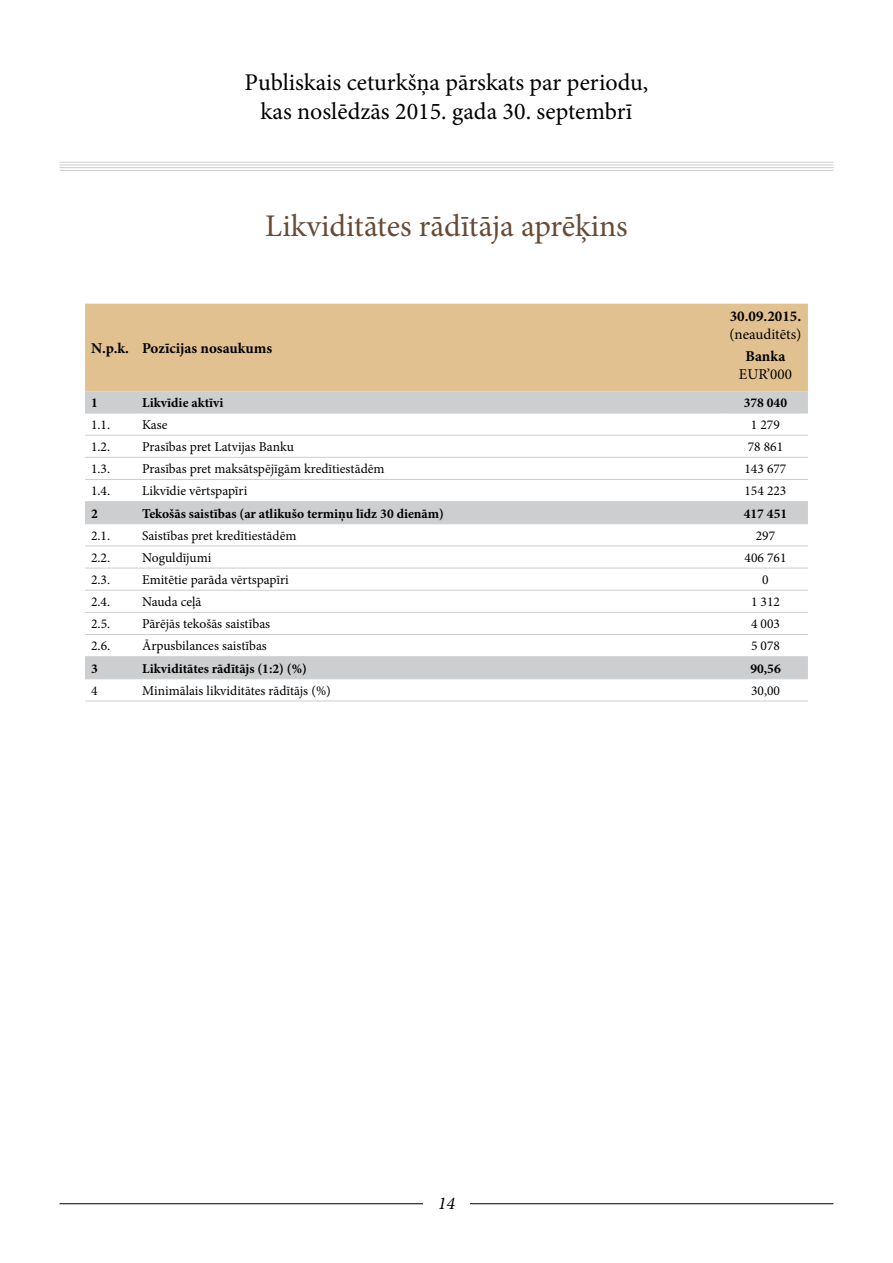
<style>
.page{position:relative;width:893px;height:1263px;background:#fff}
.page>*{position:absolute;margin:0;border:0;box-sizing:border-box;transform-origin:0 0}
.t1{font:31.5px "Minion Pro";color:#674b37}
.t2{font:24px/28.8px "Minion Pro";color:#000;text-align:center}
.t3{font:italic 18px "Minion Pro";color:#000}
.t4{font:700 15px "Minion Pro";color:#000}
.t5{font:15px "Minion Pro";color:#000}
.t6{font:13.5px "Minion Pro";color:#000}
.t7{font:700 13.5px "Minion Pro";color:#000}
</style>
<div class="page">
<hr style="left:60px;top:1203px;width:773px;height:1px;background:#000">
<hr style="left:60px;top:170px;width:773px;height:1px;background:#ccced0">
<hr style="left:60px;top:167px;width:773px;height:1px;background:#ccced0">
<hr style="left:60px;top:164px;width:773px;height:1px;background:#ccced0">
<hr style="left:60px;top:162px;width:773px;height:1px;background:#ccced0">
<div style="left:423px;top:1201px;width:47px;height:5px;background:#fff"></div>
<div style="left:85px;top:304px;width:723px;height:87px;background:#e2c190"></div>
<div style="left:85px;top:391px;width:723px;height:22px;background:#ccced0"></div>
<svg style="left:85px;top:434px;width:723px;height:267px"></svg>
<hr style="left:85px;top:413px;width:51px;height:1px;background:#ccced0">
<hr style="left:136px;top:413px;width:587px;height:1px;background:#ccced0">
<hr style="left:723px;top:413px;width:85px;height:1px;background:#ccced0">
<hr style="left:85px;top:435px;width:51px;height:1px;background:#ccced0">
<hr style="left:136px;top:435px;width:587px;height:1px;background:#ccced0">
<hr style="left:723px;top:435px;width:85px;height:1px;background:#ccced0">
<hr style="left:85px;top:457px;width:51px;height:1px;background:#ccced0">
<hr style="left:136px;top:457px;width:587px;height:1px;background:#ccced0">
<hr style="left:723px;top:457px;width:85px;height:1px;background:#ccced0">
<hr style="left:85px;top:479px;width:51px;height:1px;background:#ccced0">
<hr style="left:136px;top:479px;width:587px;height:1px;background:#ccced0">
<hr style="left:723px;top:479px;width:85px;height:1px;background:#ccced0">
<hr style="left:85px;top:501px;width:51px;height:1px;background:#ccced0">
<hr style="left:136px;top:501px;width:587px;height:1px;background:#ccced0">
<hr style="left:723px;top:501px;width:85px;height:1px;background:#ccced0">
<hr style="left:85px;top:523px;width:51px;height:1px;background:#ccced0">
<hr style="left:136px;top:523px;width:587px;height:1px;background:#ccced0">
<hr style="left:723px;top:523px;width:85px;height:1px;background:#ccced0">
<hr style="left:85px;top:545px;width:51px;height:1px;background:#ccced0">
<hr style="left:136px;top:545px;width:587px;height:1px;background:#ccced0">
<hr style="left:723px;top:545px;width:85px;height:1px;background:#ccced0">
<hr style="left:85px;top:568px;width:51px;height:1px;background:#ccced0">
<hr style="left:136px;top:568px;width:587px;height:1px;background:#ccced0">
<hr style="left:723px;top:568px;width:85px;height:1px;background:#ccced0">
<hr style="left:85px;top:590px;width:51px;height:1px;background:#ccced0">
<hr style="left:136px;top:590px;width:587px;height:1px;background:#ccced0">
<hr style="left:723px;top:590px;width:85px;height:1px;background:#ccced0">
<hr style="left:85px;top:612px;width:51px;height:1px;background:#ccced0">
<hr style="left:136px;top:612px;width:587px;height:1px;background:#ccced0">
<hr style="left:723px;top:612px;width:85px;height:1px;background:#ccced0">
<hr style="left:85px;top:634px;width:51px;height:1px;background:#ccced0">
<hr style="left:136px;top:634px;width:587px;height:1px;background:#ccced0">
<hr style="left:723px;top:634px;width:85px;height:1px;background:#ccced0">
<hr style="left:85px;top:656px;width:51px;height:1px;background:#ccced0">
<hr style="left:136px;top:656px;width:587px;height:1px;background:#ccced0">
<hr style="left:723px;top:656px;width:85px;height:1px;background:#ccced0">
<hr style="left:85px;top:678px;width:51px;height:1px;background:#ccced0">
<hr style="left:136px;top:678px;width:587px;height:1px;background:#ccced0">
<hr style="left:723px;top:678px;width:85px;height:1px;background:#ccced0">
<hr style="left:85px;top:701px;width:51px;height:1px;background:#ccced0">
<hr style="left:136px;top:701px;width:587px;height:1px;background:#ccced0">
<hr style="left:723px;top:701px;width:85px;height:1px;background:#ccced0">
<h2 class="t2" style="left:245px;top:68px;width:405px">Publiskais ceturkšņa pārskats par periodu, kas noslēdzās 2015. gada 30. septembrī</h2>
<h1 class="t1" style="left:265px;top:204px;width:364px">Likviditātes rādītāja aprēķins</h1>
<p class="t4" style="left:91px;top:338px;width:183px">N.p.k. Pozīcijas nosaukums</p>
<p class="t4" style="left:730px;top:306px;width:73px">30.09.2015.</p>
<p class="t5" style="left:729px;top:324px;width:73px">(neauditēts)</p>
<p class="t4" style="left:745px;top:345px;width:41px">Banka</p>
<p class="t5" style="left:739px;top:364px;width:54px">EUR’000</p>
<p class="t7" style="left:91px;top:393px;width:8px">1</p>
<p class="t7" style="left:142px;top:393px;width:83px">Likvīdie aktīvi</p>
<p class="t7" style="left:744px;top:393px;width:45px">378 040</p>
<p class="t6" style="left:91px;top:416px;width:21px">1.1.</p>
<p class="t6" style="left:142px;top:416px;width:27px">Kase</p>
<p class="t6" style="left:751px;top:416px;width:30px">1 279</p>
<p class="t6" style="left:91px;top:438px;width:21px">1.2.</p>
<p class="t6" style="left:142px;top:438px;width:153px">Prasības pret Latvijas Banku</p>
<p class="t6" style="left:748px;top:438px;width:37px">78 861</p>
<p class="t6" style="left:91px;top:460px;width:21px">1.3.</p>
<p class="t6" style="left:142px;top:460px;width:244px">Prasības pret maksātspējīgām kredītiestādēm</p>
<p class="t6" style="left:744px;top:460px;width:43px">143 677</p>
<p class="t6" style="left:91px;top:482px;width:21px">1.4.</p>
<p class="t6" style="left:142px;top:482px;width:107px">Likvīdie vērtspapīri</p>
<p class="t6" style="left:744px;top:482px;width:43px">154 223</p>
<p class="t7" style="left:91px;top:504px;width:8px">2</p>
<p class="t7" style="left:142px;top:504px;width:303px">Tekošās saistības (ar atlikušo termiņu līdz 30 dienām)</p>
<p class="t7" style="left:744px;top:504px;width:45px">417 451</p>
<p class="t6" style="left:91px;top:526px;width:21px">2.1.</p>
<p class="t6" style="left:142px;top:526px;width:156px">Saistības pret kredītiestādēm</p>
<p class="t6" style="left:756px;top:526px;width:21px">297</p>
<p class="t6" style="left:91px;top:548px;width:21px">2.2.</p>
<p class="t6" style="left:142px;top:548px;width:71px">Noguldījumi</p>
<p class="t6" style="left:744px;top:548px;width:43px">406 761</p>
<p class="t6" style="left:91px;top:571px;width:21px">2.3.</p>
<p class="t6" style="left:142px;top:571px;width:148px">Emitētie parāda vērtspapīri</p>
<p class="t6" style="left:762px;top:571px;width:8px">0</p>
<p class="t6" style="left:91px;top:593px;width:21px">2.4.</p>
<p class="t6" style="left:142px;top:593px;width:61px">Nauda ceļā</p>
<p class="t6" style="left:751px;top:593px;width:30px">1 312</p>
<p class="t6" style="left:91px;top:615px;width:21px">2.5.</p>
<p class="t6" style="left:142px;top:615px;width:130px">Pārējās tekošās saistības</p>
<p class="t6" style="left:751px;top:615px;width:30px">4 003</p>
<p class="t6" style="left:91px;top:637px;width:21px">2.6.</p>
<p class="t6" style="left:142px;top:637px;width:126px">Ārpusbilances saistības</p>
<p class="t6" style="left:751px;top:637px;width:30px">5 078</p>
<p class="t7" style="left:91px;top:659px;width:8px">3</p>
<p class="t7" style="left:142px;top:659px;width:166px">Likviditātes rādītājs (1:2) (%)</p>
<p class="t7" style="left:750px;top:659px;width:32px">90,56</p>
<p class="t6" style="left:91px;top:681px;width:8px">4</p>
<p class="t6" style="left:142px;top:681px;width:190px">Minimālais likviditātes rādītājs (%)</p>
<p class="t6" style="left:751px;top:681px;width:30px">30,00</p>
<h3 class="t3" style="left:438px;top:1190px;width:19px">14</h3>
</div>
